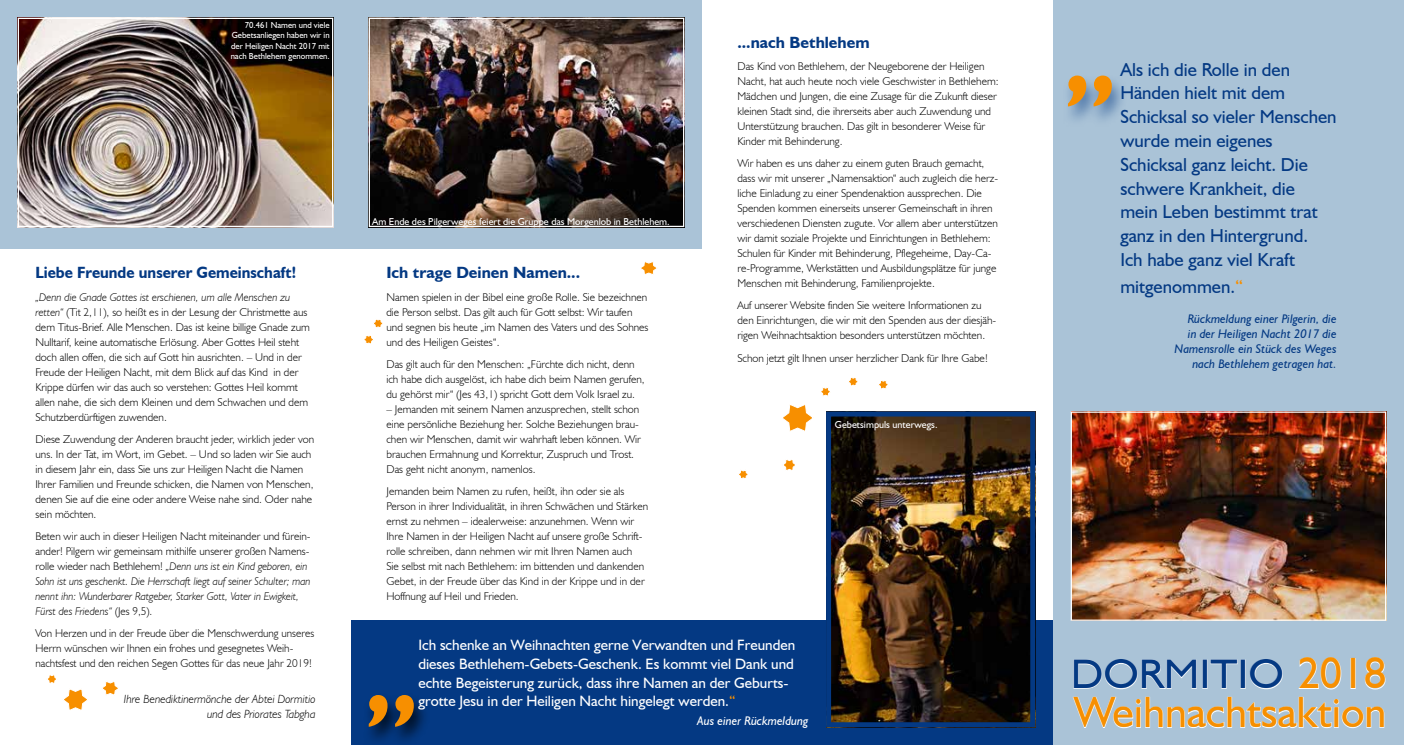
<style>
.page{position:relative;width:1404px;height:745px;background:#fff}
.page>*{position:absolute;margin:0;border:0;box-sizing:border-box;transform-origin:0 0}
.t1{font:700 101.5px "Humanist 521 BT";color:#f78f00}
.t2{font:700 98.75px "Humanist 521 BT";color:#f78f00}
.t3{font:43.75px "Humanist 521 BT";color:#f78f00}
.t4{font:41.25px "Humanist 521 BT";color:#043983;scale:1.07 1}
.t5{font:18.75px/23.8px "Humanist 521 BT";color:#043983}
.t6{font:700 16.25px "Humanist 521 BT";color:#043983}
.t7{font:700 16.25px "Humanist 521 BT";color:#043983;scale:.95 1}
.t8{font:15px/18.8px "Humanist 521 BT";color:#fff}
.t9{font:italic 12.5px/15px "Humanist 521 BT";color:#043983;text-align:right}
.t10{font:italic 12.5px "Humanist 521 BT";color:#fff}
.t11{font:italic 300 11.88px/15px "Humanist 521 BT";color:#000;text-align:right}
.t12{font:300 11.25px/15px "Humanist 521 BT";color:#000}
.t13{font:italic 300 11.25px/15px "Humanist 521 BT";color:#000}
.t14{font:10px "Humanist 521 BT";color:#fff}
.t15{font:8.75px/10.5px "Humanist 521 BT";color:#fff;text-align:justify}
.s1{font-style:italic}
.s2{font-style:normal}
.s3{color:#f78f00}
.s4{font-size:43.75px;color:#f78f00}
</style>
<div class="page">
<div style="left:1052px;top:0;width:351px;height:744px;background:#aac3d7"></div>
<div style="left:351px;top:620px;width:701px;height:124px;background:#043983"></div>
<div style="left:0;top:0;width:702px;height:248px;background:#aac3d7"></div>
<img style="left:371px;top:20px;width:311px;height:205px">
<div style="left:369px;top:18px;width:315px;height:209px;border:1px solid #fff"></div>
<img style="left:20px;top:20px;width:311px;height:205px">
<div style="left:18px;top:18px;width:315px;height:209px;border:1px solid #fff"></div>
<img style="left:832px;top:417px;width:197px;height:303px">
<div style="left:826px;top:411px;width:209px;height:315px;border:5px solid #043983"></div>
<div style="left:1061px;top:74px;width:67px;height:53px;background:#043983;opacity:.53"></div>
<div style="left:363px;top:692px;width:67px;height:52px;background:#000;opacity:.75"></div>
<svg style="left:784px;top:459px;width:11px;height:12px"></svg>
<svg style="left:103px;top:681px;width:16px;height:14px"></svg>
<svg style="left:641px;top:261px;width:16px;height:14px"></svg>
<svg style="left:739px;top:470px;width:9px;height:9px"></svg>
<svg style="left:848px;top:377px;width:10px;height:9px"></svg>
<svg style="left:879px;top:380px;width:9px;height:9px"></svg>
<svg style="left:364px;top:319px;width:19px;height:25px"></svg>
<svg style="left:48px;top:675px;width:40px;height:35px"></svg>
<svg style="left:783px;top:387px;width:48px;height:55px"></svg>
<img style="left:1072px;top:413px;width:311px;height:205px">
<div style="left:1070px;top:411px;width:315px;height:209px;border:1px solid #fff"></div>
<svg style="left:1298px;top:657px;width:43px;height:32px"></svg>
<div style="left:1350px;top:658px;width:4px;height:30px;border:1px solid #fff"></div>
<svg style="left:1364px;top:657px;width:21px;height:32px"></svg>
<svg style="left:1073px;top:696px;width:311px;height:31px"></svg>
<svg style="left:1073px;top:659px;width:123px;height:30px"></svg>
<div style="left:1202px;top:659px;width:4px;height:28px;border:1px solid #fff"></div>
<svg style="left:1210px;top:659px;width:27px;height:29px"></svg>
<div style="left:1240px;top:659px;width:4px;height:28px;border:1px solid #fff"></div>
<svg style="left:1249px;top:659px;width:33px;height:30px"></svg>
<p class="t15" style="left:231px;top:20px;width:101px;text-indent:14px">70.461 Namen und viele Gebetsanliegen haben wir in der Heiligen Nacht 2017 mit nach Bethlehem genommen.</p>
<h3 class="t7" style="left:35px;top:262px;width:276px">Liebe Freunde unserer Gemeinschaft!</h3>
<p class="t12" style="left:35px;top:289px;width:276px"><span class="s1">„Denn die Gnade Gottes ist erschienen, um alle Menschen zu retten“</span> (Tit 2,11), so heißt es in der Lesung der Christmette aus dem Titus-Brief. Alle Menschen. Das ist keine billige Gnade zum Nulltarif, keine automatische Erlösung. Aber Gottes Heil steht doch allen offen, die sich auf Gott hin ausrichten. – Und in der Freude der Heiligen Nacht, mit dem Blick auf das Kind in der Krippe dürfen wir das auch so verstehen: Gottes Heil kommt allen nahe, die sich dem Kleinen und dem Schwachen und dem Schutzberdürftigen zuwenden.</p>
<p class="t12" style="left:35px;top:431px;width:280px">Diese Zuwendung der Anderen braucht jeder, wirklich jeder von uns. In der Tat, im Wort, im Gebet. – Und so laden wir Sie auch in diesem Jahr ein, dass Sie uns zur Heiligen Nacht die Namen Ihrer Familien und Freunde schicken, die Namen von Menschen, denen Sie auf die eine oder andere Weise nahe sind. Oder nahe sein möchten.</p>
<p class="t13" style="left:35px;top:528px;width:277px"><span class="s2">Beten wir auch in dieser Heiligen Nacht miteinander und fürein&shy;ander! Pilgern wir gemeinsam mithilfe unserer großen Namens&shy;rolle wieder nach Bethlehem!</span> „Denn uns ist ein Kind geboren, ein Sohn ist uns geschenkt. Die Herrschaft liegt auf seiner Schulter; man nennt ihn: Wunderbarer Ratgeber, Starker Gott, Vater in Ewigkeit, Fürst des Friedens“ <span class="s2">(Jes 9,5).</span></p>
<p class="t12" style="left:35px;top:625px;width:280px">Von Herzen und in der Freude über die Menschwerdung unseres<br>Herrn wünschen wir Ihnen ein frohes und gesegnetes Weih&shy;nachtsfest und den reichen Segen Gottes für das neue Jahr 2019!</p>
<p class="t11" style="left:124px;top:691px;width:193px">Ihre Benediktinermönche der Abtei Dormitio und des Priorates Tabgha</p>
<p class="t14" style="left:372px;top:215px;width:299px">Am Ende des Pilgerweges feiert die Gruppe das Morgenlob in Bethlehem.</p>
<h3 class="t6" style="left:386px;top:262px;width:195px">Ich trage Deinen Namen...</h3>
<p class="t12" style="left:386px;top:289px;width:263px">Namen spielen in der Bibel eine große Rolle. Sie bezeichnen die Person selbst. Das gilt auch für Gott selbst: Wir taufen und segnen bis heute „im Namen des Vaters und des Sohnes und des Heiligen Geistes“.</p>
<p class="t12" style="left:386px;top:356px;width:260px">Das gilt auch für den Menschen: „Fürchte dich nicht, denn ich habe dich ausgelöst, ich habe dich beim Namen gerufen, du gehörst mir“ (Jes 43,1) spricht Gott dem Volk Israel zu.</p>
<p class="t12" style="left:386px;top:401px;width:256px">– Jemanden mit seinem Namen anzusprechen, stellt schon eine persönliche Beziehung her. Solche Beziehungen brau&shy;chen wir Menschen, damit wir wahrhaft leben können. Wir brauchen Ermahnung und Korrektur, Zuspruch und Trost.<br>Das geht nicht anonym, namenlos.</p>
<p class="t12" style="left:386px;top:483px;width:263px">Jemanden beim Namen zu rufen, heißt, ihn oder sie als Person in ihrer Individualität, in ihren Schwächen und Stärken ernst zu nehmen – idealerweise: anzunehmen. Wenn wir Ihre Namen in der Heiligen Nacht auf unsere große Schrift&shy;rolle schreiben, dann nehmen wir mit Ihren Namen auch<br>Sie selbst mit nach Bethlehem: im bittenden und dankenden Gebet, in der Freude über das Kind in der Krippe und in der Hoffnung auf Heil und Frieden.</p>
<h3 class="t6" style="left:737px;top:32px;width:134px">...nach Bethlehem</h3>
<p class="t12" style="left:737px;top:58px;width:263px">Das Kind von Bethlehem, der Neugeborene der Heiligen Nacht, hat auch heute noch viele Geschwister in Bethlehem:<br>Mädchen und Jungen, die eine Zusage für die Zukunft dieser kleinen Stadt sind, die ihrerseits aber auch Zuwendung und Unterstützung brauchen. Das gilt in besonderer Weise für Kinder mit Behinderung.</p>
<p class="t12" style="left:737px;top:155px;width:262px">Wir haben es uns daher zu einem guten Brauch gemacht, dass wir mit unserer „Namensaktion“ auch zugleich die herz&shy;liche Einladung zu einer Spendenaktion aussprechen. Die Spenden kommen einerseits unserer Gemeinschaft in ihren verschiedenen Diensten zugute. Vor allem aber unterstützen wir damit soziale Projekte und Einrichtungen in Bethlehem:<br>Schulen für Kinder mit Behinderung, Pflegeheime, Day-Ca&shy;re-Programme, Werkstätten und Ausbildungsplätze für junge Menschen mit Behinderung, Familienprojekte.</p>
<p class="t12" style="left:737px;top:297px;width:260px">Auf unserer Website finden Sie weitere Informationen zu den Einrichtungen, die wir mit den Spenden aus der diesjäh&shy;rigen Weihnachtsaktion besonders unterstützen möchten.</p>
<p class="t12" style="left:737px;top:350px;width:252px">Schon jetzt gilt Ihnen unser herzlicher Dank für Ihre Gabe!</p>
<p class="t14" style="left:834px;top:418px;width:104px">Gebetsimpuls unterwegs.</p>
<h3 class="t8" style="left:418px;top:634px;width:378px">Ich schenke an Weihnachten gerne Verwandten und Freunden dieses Bethlehem-Gebets-Geschenk. Es kommt viel Dank und echte Begeisterung zurück, dass ihre Namen an der Geburts&shy;grotte Jesu in der Heiligen Nacht hingelegt werden.<span class="s3">“</span></h3>
<p class="t10" style="left:697px;top:712px;width:113px">Aus einer Rückmeldung</p>
<h1 class="t1" style="left:364px;top:613px;width:55px">„</h1>
<h2 class="t2" style="left:1063px;top:-3px;width:54px">„</h2>
<h3 class="t5" style="left:1120px;top:57px;width:218px">Als ich die Rolle in den<br>Händen hielt mit dem<br>Schicksal so vieler Menschen wurde mein eigenes<br>Schicksal ganz leicht. Die schwere Krankheit, die mein Leben bestimmt trat ganz in den Hintergrund.<br>Ich habe ganz viel Kraft</h3>
<h3 class="t5" style="left:1120px;top:274px;width:124px">mitgenommen.<span class="s3">“</span></h3>
<p class="t9" style="left:1174px;top:310px;width:163px">Rückmeldung einer Pilgerin, die<br>in der Heiligen Nacht 2017 die<br>Namensrolle ein Stück des Weges nach Bethlehem getragen hat.</p>
<h3 class="t4" style="left:1070px;top:648px;width:296px">DORMITIO <span class="s4">2018</span></h3>
<h3 class="t3" style="left:1074px;top:685px;width:313px">Weihnachtsaktion</h3>
</div>
